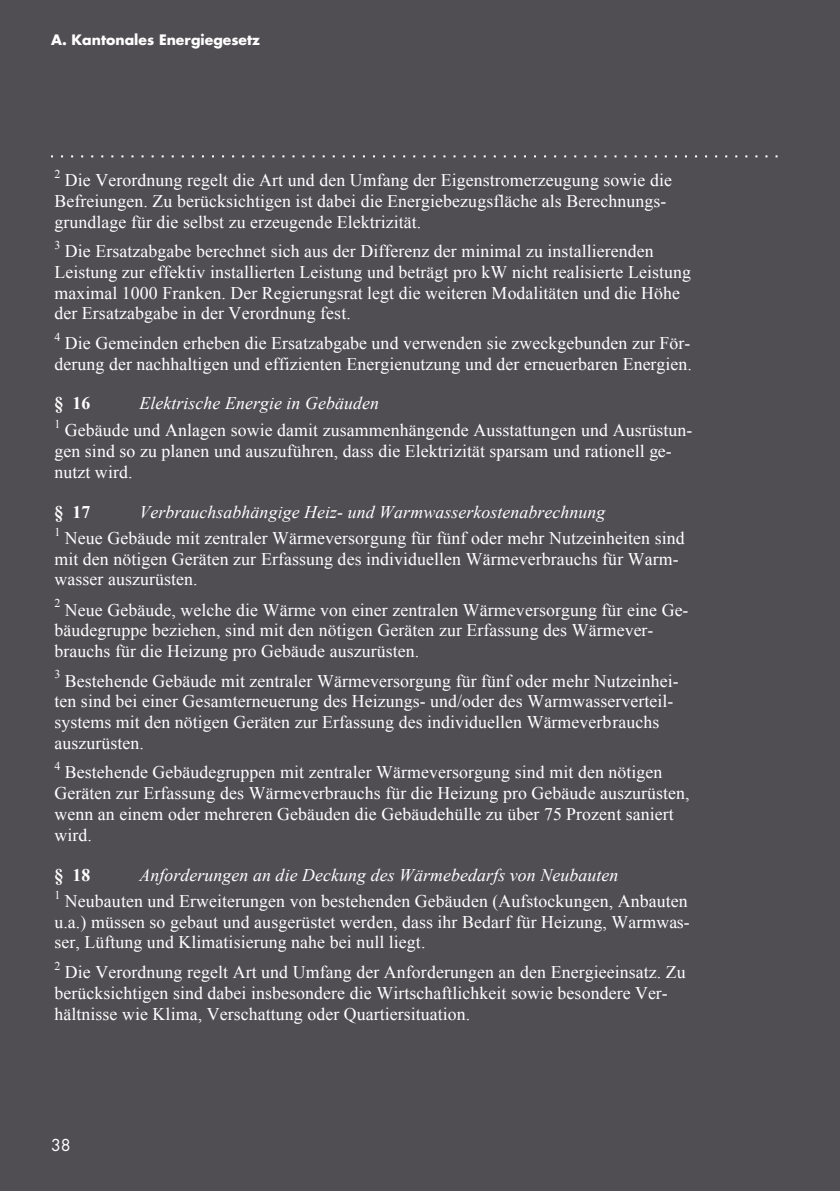
<style>
.page{position:relative;width:840px;height:1191px;background:#fff}
.page>*{position:absolute;margin:0;border:0;box-sizing:border-box;transform-origin:0 0}
.t1{font:17.8px/20.6px "Times New Roman";letter-spacing:.005em;color:#fff}
.t2{font:italic 17.8px "Times New Roman";letter-spacing:.005em;color:#fff}
.t3{font:700 17.8px "Times New Roman";color:#fff}
.t4{font:16px "Futura";color:#fff}
.t5{font:700 14px "Futura";color:#fff}
.t6{font:12px "Times New Roman";color:#fff}
</style>
<div class="page">
<hr style="left:839px;top:0;width:1px;height:1191px;background:#504e53">
<div style="left:0;top:0;width:839px;height:1191px;background:#504e53"></div>
<svg style="left:51px;top:155px;width:726px;height:2px"></svg>
<p class="t5" style="left:51px;top:30px;width:210px">A. Kantonales Energiegesetz</p>
<p class="t6" style="left:54px;top:165px;width:7px">2</p>
<p class="t1" style="left:54px;top:169px;width:618px;text-indent:11px">Die Verordnung regelt die Art und den Umfang der Eigenstromerzeugung sowie die<br>Befreiungen. Zu berücksichtigen ist dabei die Energiebezugsfläche als Berechnungs-- grundlage für die selbst zu erzeugende Elektrizität.</p>
<p class="t6" style="left:54px;top:237px;width:7px">3</p>
<p class="t1" style="left:54px;top:240px;width:637px;text-indent:11px">Die Ersatzabgabe berechnet sich aus der Differenz der minimal zu installierenden Leistung zur effektiv installierten Leistung und beträgt pro kW nicht realisierte Leistung maximal 1000 Franken. Der Regierungsrat legt die weiteren Modalitäten und die Höhe der Ersatzabgabe in der Verordnung fest.</p>
<p class="t6" style="left:54px;top:328px;width:7px">4</p>
<p class="t1" style="left:54px;top:332px;width:638px;text-align:center">Die Gemeinden erheben die Ersatzabgabe und verwenden sie zweckgebunden zur För-- derung der nachhaltigen und effizienten Energienutzung und der erneuerbaren Energien.</p>
<p class="t3" style="left:54px;top:391px;width:37px">§ 16</p>
<p class="t2" style="left:139px;top:391px;width:241px">Elektrische Energie in Gebäuden</p>
<p class="t6" style="left:54px;top:416px;width:7px">1</p>
<p class="t1" style="left:54px;top:419px;width:639px;text-indent:11px">Gebäude und Anlagen sowie damit zusammenhängende Ausstattungen und Ausrüstun-- gen sind so zu planen und auszuführen, dass die Elektrizität sparsam und rationell ge-- nutzt wird.</p>
<p class="t3" style="left:54px;top:499px;width:37px">§ 17</p>
<p class="t2" style="left:139px;top:499px;width:467px">Verbrauchsabhängige Heiz- und Warmwasserkostenabrechnung</p>
<p class="t6" style="left:54px;top:523px;width:7px">1</p>
<p class="t1" style="left:54px;top:527px;width:631px;text-indent:10px">Neue Gebäude mit zentraler Wärmeversorgung für fünf oder mehr Nutzeinheiten sind mit den nötigen Geräten zur Erfassung des individuellen Wärmeverbrauchs für Warm-- wasser auszurüsten.</p>
<p class="t6" style="left:54px;top:595px;width:7px">2</p>
<p class="t1" style="left:54px;top:598px;width:635px;text-indent:10px">Neue Gebäude, welche die Wärme von einer zentralen Wärmeversorgung für eine Ge-- bäudegruppe beziehen, sind mit den nötigen Geräten zur Erfassung des Wärmever-- brauchs für die Heizung pro Gebäude auszurüsten.</p>
<p class="t6" style="left:54px;top:666px;width:7px">3</p>
<p class="t1" style="left:54px;top:669px;width:625px;text-indent:10px">Bestehende Gebäude mit zentraler Wärmeversorgung für fünf oder mehr Nutzeinhei-- ten sind bei einer Gesamterneuerung des Heizungs-- und/oder des Warmwasserverteil-- systems mit den nötigen Geräten zur Erfassung des individuellen Wärmeverbrauchs auszurüsten.</p>
<p class="t6" style="left:54px;top:757px;width:7px">4</p>
<p class="t1" style="left:54px;top:761px;width:636px;text-indent:11px">Bestehende Gebäudegruppen mit zentraler Wärmeversorgung sind mit den nötigen Geräten zur Erfassung des Wärmeverbrauchs für die Heizung pro Gebäude auszurüsten, wenn an einem oder mehreren Gebäuden die Gebäudehülle zu über 75 Prozent saniert wird.</p>
<p class="t3" style="left:54px;top:862px;width:37px">§ 18</p>
<p class="t2" style="left:139px;top:862px;width:480px">Anforderungen an die Deckung des Wärmebedarfs von Neubauten</p>
<p class="t6" style="left:54px;top:886px;width:7px">1</p>
<p class="t1" style="left:54px;top:890px;width:636px;text-indent:10px">Neubauten und Erweiterungen von bestehenden Gebäuden (Aufstockungen, Anbauten u.a.) müssen so gebaut und ausgerüstet werden, dass ihr Bedarf für Heizung, Warmwas-- ser, Lüftung und Klimatisierung nahe bei null liegt.</p>
<p class="t6" style="left:54px;top:957px;width:7px">2</p>
<p class="t1" style="left:54px;top:961px;width:632px;text-indent:10px">Die Verordnung regelt Art und Umfang der Anforderungen an den Energieeinsatz. Zu berücksichtigen sind dabei insbesondere die Wirtschaftlichkeit sowie besondere Ver-- hältnisse wie Klima, Verschattung oder Quartiersituation.</p>
<p class="t4" style="left:51px;top:1134px;width:21px">38</p>
<p class="t6" style="left:54px;top:1138px;width:7px">1</p>
</div>
